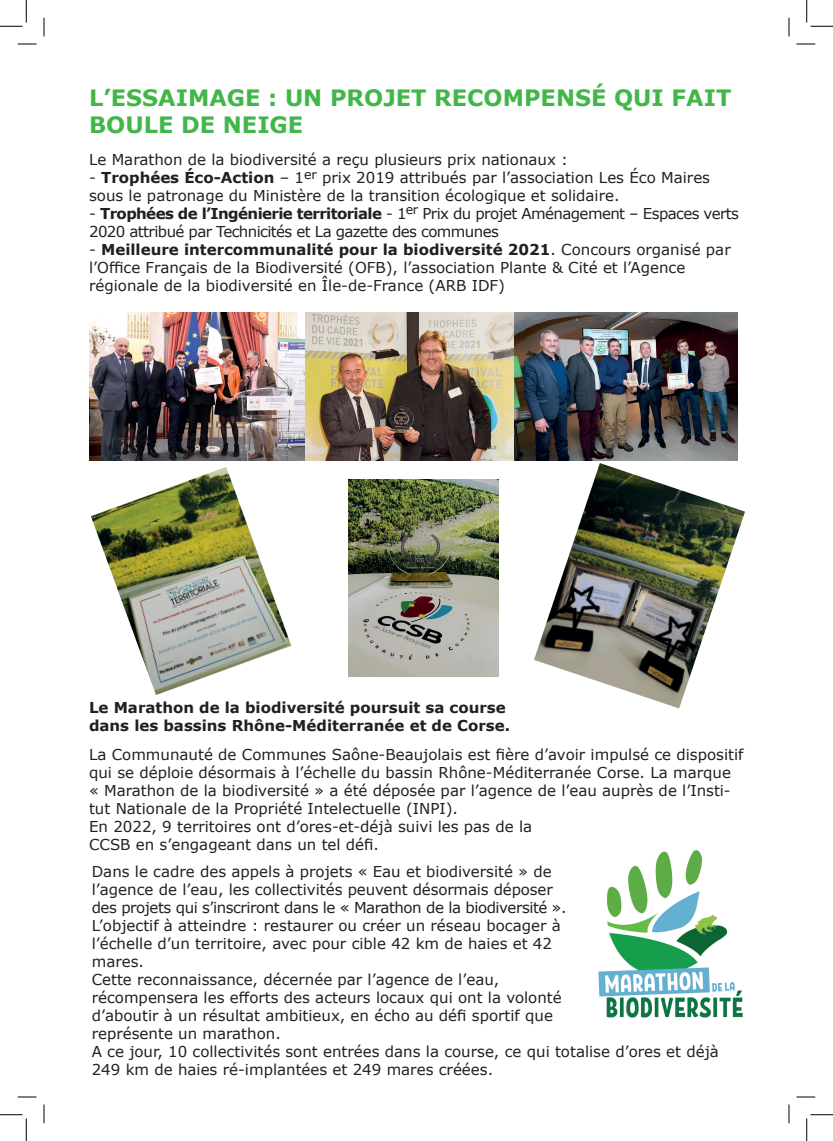
<style>
.page{position:relative;width:833px;height:1141px;background:#fff}
.page>*{position:absolute;margin:0;border:0;box-sizing:border-box;transform-origin:0 0}
.t1{font:700 22.5px/27px "Verdana";color:#42b649}
.t2{font:15px/18px "Verdana";color:#231f20}
.t3{font:15px/18px "Verdana";letter-spacing:-.04em;color:#231f20}
.t4{font:700 15px/18px "Verdana";color:#231f20}
.s1{font-weight:700}
</style>
<div class="page">
<img style="left:89px;top:312px;width:216px;height:149px">
<img style="left:305px;top:312px;width:209px;height:149px">
<img style="left:514px;top:312px;width:222px;height:149px">
<img style="left:534px;top:463px;width:210px;height:245px">
<img style="left:91px;top:467px;width:200px;height:228px">
<img style="left:349px;top:480px;width:149px;height:196px">
<img style="left:598px;top:850px;width:145px;height:168px">
<svg style="left:18px;top:43px;width:18px;height:2px"></svg>
<svg style="left:796px;top:43px;width:18px;height:2px"></svg>
<svg style="left:18px;top:1096px;width:18px;height:1px"></svg>
<svg style="left:796px;top:1096px;width:18px;height:1px"></svg>
<svg style="left:43px;top:18px;width:2px;height:18px"></svg>
<svg style="left:43px;top:1104px;width:2px;height:19px"></svg>
<svg style="left:788px;top:18px;width:1px;height:18px"></svg>
<svg style="left:788px;top:1104px;width:1px;height:19px"></svg>
<svg style="left:0;top:0;width:27px;height:27px"></svg>
<svg style="left:0;top:1114px;width:27px;height:26px"></svg>
<svg style="left:806px;top:0;width:26px;height:27px"></svg>
<svg style="left:806px;top:1114px;width:26px;height:26px"></svg>
<h1 class="t1" style="left:89px;top:84px;width:643px">L’ESSAIMAGE : UN PROJET RECOMPENSÉ QUI FAIT<br>BOULE DE NEIGE</h1>
<p class="t2" style="left:89px;top:150px;width:480px">Le Marathon de la biodiversité a reçu plusieurs prix nationaux :</p>
<p class="t2" style="left:89px;top:168px;width:622px">- <span class="s1">Trophées Éco-Action</span> – 1<sup>er</sup> prix 2019 attribués par l’association Les Éco Maires sous le patronage du Ministère de la transition écologique et solidaire.</p>
<p class="t3" style="left:89px;top:204px;width:651px">- <span class="s1">Trophées de l’Ingénierie territoriale</span> - 1<sup>er</sup> Prix du projet Aménagement – Espaces verts<br>2020 attribué par Technicités et La gazette des communes</p>
<p class="t2" style="left:89px;top:240px;width:642px">- <span class="s1">Meilleure intercommunalité pour la biodiversité 2021</span>. Concours organisé par l’Office Français de la Biodiversité (OFB), l’association Plante &amp; Cité et l’Agence régionale de la biodiversité en Île-de-France (ARB IDF)</p>
<p class="t4" style="left:89px;top:698px;width:422px">Le Marathon de la biodiversité poursuit sa course dans les bassins Rhône-Méditerranée et de Corse.</p>
<p class="t2" style="left:89px;top:745px;width:655px">La Communauté de Communes Saône-Beaujolais est fière d’avoir impulsé ce dispositif qui se déploie désormais à l’échelle du bassin Rhône-Méditerranée Corse. La marque « Marathon de la biodiversité » a été déposée par l’agence de l’eau auprès de l’Insti&shy;tut Nationale de la Propriété Intelectuelle (INPI).<br>En 2022, 9 territoires ont d’ores-et-déjà suivi les pas de la<br>CCSB en s’engageant dans un tel défi.</p>
<p class="t2" style="left:92px;top:862px;width:628px">Dans le cadre des appels à projets « Eau et biodiversité » de<br>l’agence de l’eau, les collectivités peuvent désormais déposer<br>des projets qui s’inscriront dans le « Marathon de la biodiversité ».<br>L’objectif à atteindre : restaurer ou créer un réseau bocager à<br>l’échelle d’un territoire, avec pour cible 42 km de haies et 42<br>mares.<br>Cette reconnaissance, décernée par l’agence de l’eau,<br>récompensera les efforts des acteurs locaux qui ont la volonté<br>d’aboutir à un résultat ambitieux, en écho au défi sportif que<br>représente un marathon.<br>A ce jour, 10 collectivités sont entrées dans la course, ce qui totalise d’ores et déjà 249 km de haies ré-implantées et 249 mares créées.</p>
</div>
